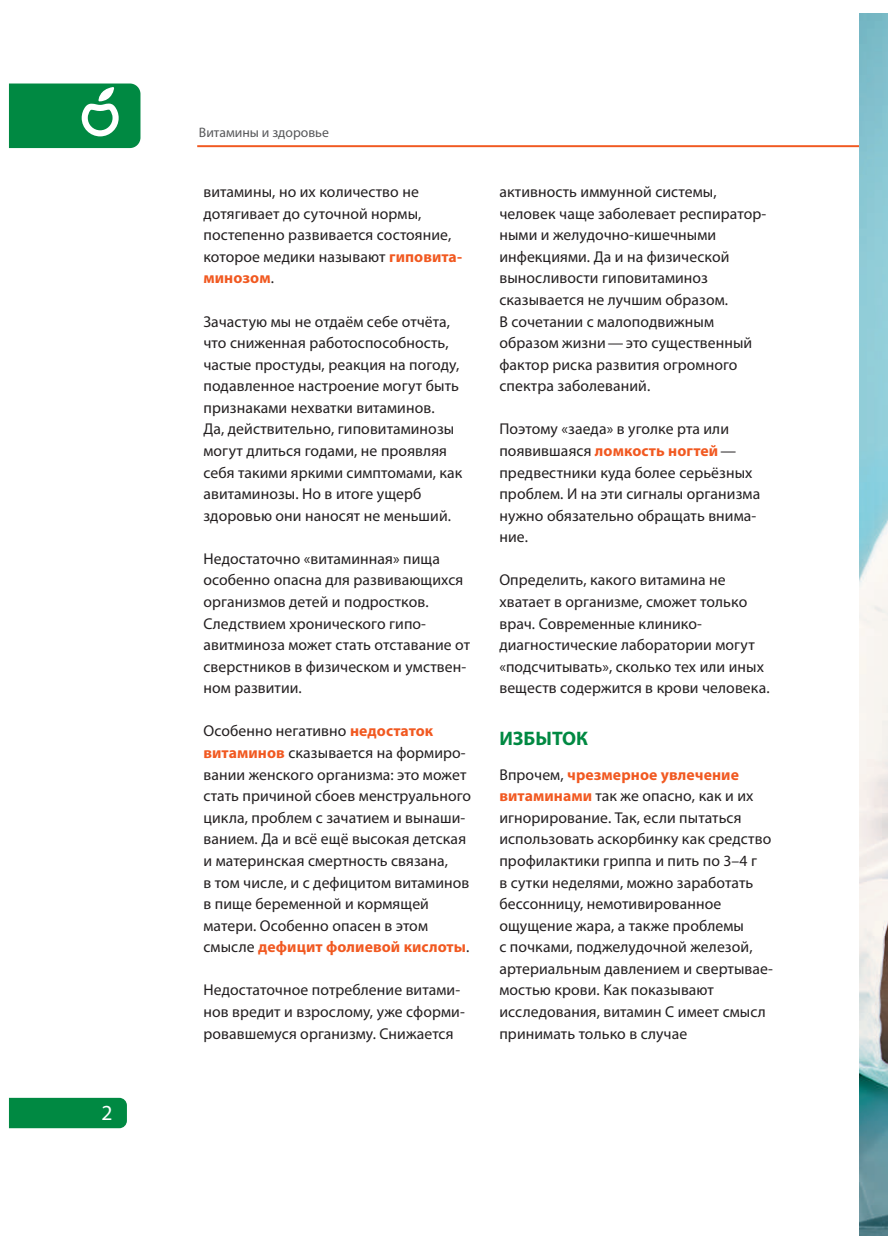
<style>
.page{position:relative;width:896px;height:1248px;background:#fff}
.page>*{position:absolute;margin:0;border:0;box-sizing:border-box;transform-origin:0 0}
.t1{font:21.6px "Myriad Pro";color:#fff}
.t2{font:700 19.6px "Myriad Pro";color:#008942}
.t3{font:15.6px/21.6px "Myriad Pro";letter-spacing:.005em;color:#231f20}
.t4{font:13.8px "Myriad Pro";color:#57585a}
.s1{font-weight:700;color:#f15921}
</style>
<div class="page">
<hr style="left:197px;top:145px;width:662px;height:2px;background:#f15921">
<div style="left:9px;top:1097px;width:118px;height:31px;background:#008942"></div>
<svg style="left:9px;top:83px;width:131px;height:65px"></svg>
<img style="left:859px;top:14px;width:28px;height:1221px">
<h1 class="t1" style="left:102px;top:1103px;width:13px">2</h1>
<p class="t4" style="left:199px;top:126px;width:132px">Витамины и здоровье</p>
<p class="t3" style="left:203px;top:182px;width:260px">витамины, но их количество не дотягивает до суточной нормы, постепенно развивается состояние, которое медики называют <span class="s1">гиповита&shy;минозом</span>.</p>
<p class="t3" style="left:203px;top:311px;width:260px">Зачастую мы не отдаём себе отчёта, что сниженная работоспособность, частые простуды, реакция на погоду, подав ленное настроение могут быть признаками нехватки витаминов.<br>Да, действительно, гиповитаминозы могут длиться годами, не проявляя себя такими яркими симптомами, как авитаминозы. Но в итоге ущерб здоровью они наносят не меньший.</p>
<p class="t3" style="left:203px;top:548px;width:268px">Недостаточно «витаминная» пища особенно опасна для развивающихся организмов детей и подростков.<br>Следствием хронического гипо&shy;авитминоза может стать отставание от сверст ников в физическом и умствен&shy;ном развитии.</p>
<p class="t3" style="left:203px;top:721px;width:269px">Особенно негативно <span class="s1">недостаток витаминов</span> сказывается на формиро&shy;вании женского организма: это может стать причиной сбоев менструального цикла, проблем с зачатием и вынаши&shy;ванием. Да и всё ещё высокая детская и материнская смертность связана,<br>в том числе, и с дефицитом витаминов в пище беременной и кормящей матери. Особенно опасен в этом смысле <span class="s1">дефицит фолиевой кислоты</span>.</p>
<p class="t3" style="left:203px;top:980px;width:263px">Недостаточное потребление витами&shy;нов вредит и взрослому, уже сформи&shy;ровавшемуся организму. Снижается</p>
<p class="t3" style="left:499px;top:182px;width:268px">активность иммунной системы, человек чаще заболевает респиратор&shy;ными и желудочно-кишечными инфекциями. Да и на физической выносливости гиповитаминоз сказывается не лучшим образом.<br>В сочетании с малоподвижным образом жизни — это существенный фактор риска развития огромного спектра заболеваний.</p>
<p class="t3" style="left:499px;top:419px;width:262px">Поэтому «заеда» в уголке рта или появившаяся <span class="s1">ломкость ногтей</span> — предвестники куда более серьёзных проблем. И на эти сигналы организма нужно обязательно обращать внима&shy;ние.</p>
<p class="t3" style="left:499px;top:570px;width:272px">Определить, какого витамина не хватает в организме, сможет только врач. Современные клинико&shy;диагностические лаборатории могут «подсчитывать», сколько тех или иных веществ содержится в крови человека.</p>
<p class="t2" style="left:499px;top:730px;width:90px">ИЗБЫТОК</p>
<p class="t3" style="left:499px;top:764px;width:275px">Впрочем, <span class="s1">чрезмерное увлечение витаминами</span> так же опасно, как и их игнорирование. Так, если пытаться использовать аскорбинку как средство профилактики гриппа и пить по 3–4 г<br>в сутки неделями, можно заработать бессонницу, немотивированное ощущение жара, а также проблемы<br>с почками, поджелудочной железой, артериальным давлением и свертывае&shy;мостью крови. Как показывают<br>иссле дования, витамин С имеет смысл принимать только в случае</p>
</div>
